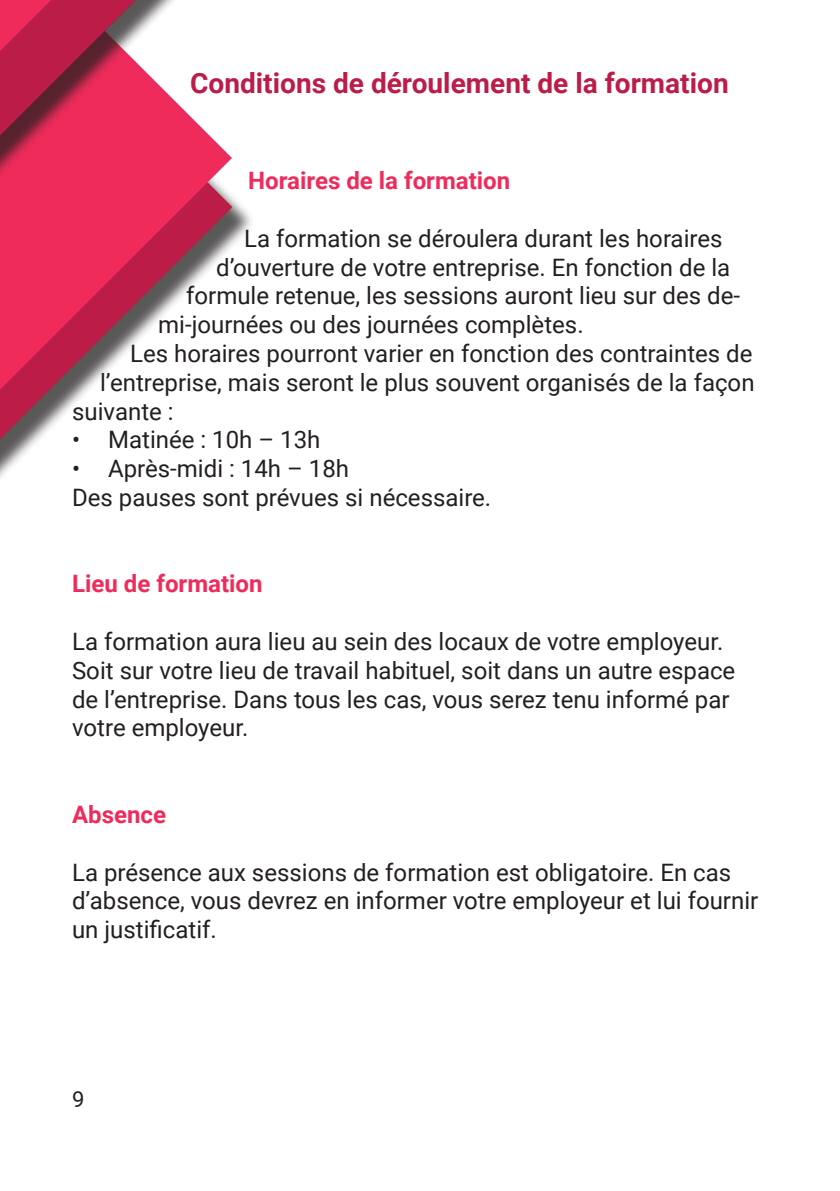
<style>
.page{position:relative;width:840px;height:1191px;background:#fff}
.page>*{position:absolute;margin:0;border:0;box-sizing:border-box;transform-origin:0 0}
.Titre_2{font:700 28px "Roboto";color:#bb1c48}
.t1{font:24px/28.8px "Roboto";color:#231f20}
.Titre_3{font:700 24px "Roboto";color:#ee2b5b}
.t2{font:22px "Roboto";color:#231f20}
</style>
<div class="page">
<svg style="left:0;top:390px;width:88px;height:49px"></svg>
<svg style="left:0;top:337px;width:140px;height:53px"></svg>
<div style="left:0;top:0;width:322px;height:337px;background:#231f20;opacity:.75"></div>
<svg style="left:0;top:0;width:135px;height:135px;background:#bc274e"></svg>
<p class="Titre_2" style="left:190px;top:63px;width:539px">Conditions de déroulement de la formation</p>
<p class="Titre_3" style="left:248px;top:164px;width:263px">Horaires de la formation</p>
<p class="t1" style="left:244px;top:223px;width:479px">La formation se déroulera durant les horaires</p>
<p class="t1" style="left:216px;top:252px;width:515px">d’ouverture de votre entreprise. En fonction de la</p>
<p class="t1" style="left:186px;top:280px;width:555px">formule retenue, les sessions auront lieu sur des de-</p>
<p class="t1" style="left:158px;top:309px;width:427px">mi-journées ou des journées complètes.</p>
<p class="t1" style="left:130px;top:338px;width:623px">Les horaires pourront varier en fonction des contraintes de</p>
<p class="t1" style="left:100px;top:367px;width:655px">l’entreprise, mais seront le plus souvent organisés de la façon</p>
<p class="t1" style="left:72px;top:396px;width:103px">suivante :</p>
<p class="t1" style="left:72px;top:424px;width:250px">• Matinée : 10h – 13h</p>
<p class="t1" style="left:72px;top:453px;width:278px">• Après-midi : 14h – 18h</p>
<p class="t1" style="left:72px;top:482px;width:420px">Des pauses sont prévues si nécessaire.</p>
<p class="Titre_3" style="left:72px;top:567px;width:192px">Lieu de formation</p>
<p class="t1" style="left:72px;top:626px;width:664px">La formation aura lieu au sein des locaux de votre employeur.<br>Soit sur votre lieu de travail habituel, soit dans un autre espace de l’entreprise. Dans tous les cas, vous serez tenu informé par votre employeur.</p>
<p class="Titre_3" style="left:72px;top:797px;width:95px">Absence</p>
<p class="t1" style="left:72px;top:856px;width:687px">La présence aux sessions de formation est obligatoire. En cas d’absence, vous devrez en informer votre employeur et lui fournir un justificatif.</p>
<p class="t2" style="left:72px;top:1084px;width:14px">9</p>
</div>
